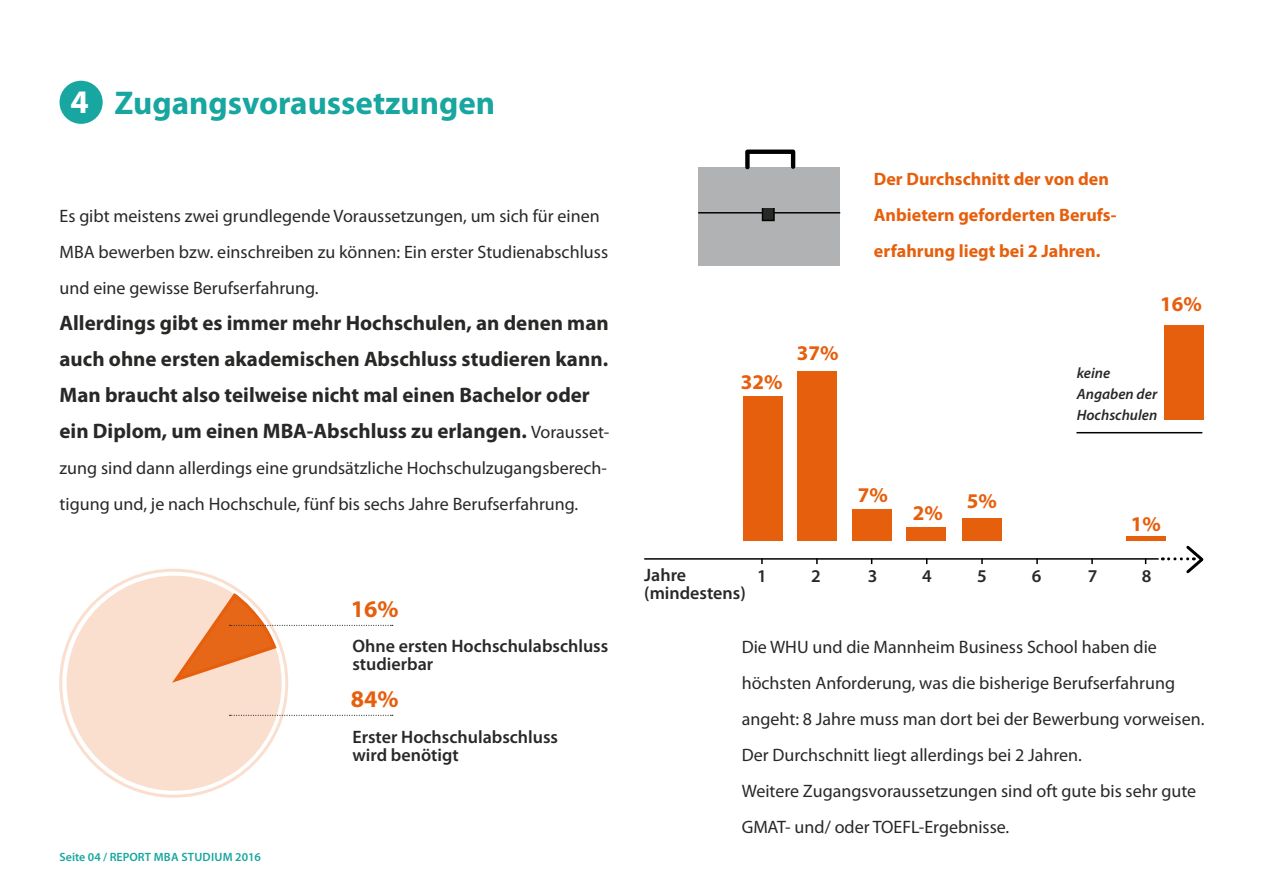
<style>
.page{position:relative;width:1263px;height:893px;background:#fff}
.page>*{position:absolute;margin:0;border:0;box-sizing:border-box;transform-origin:0 0}
.t1{font:700 33px "Myriad Pro";color:#17a6a0}
.t2{font:700 33px "Myriad Pro";color:#fff}
.t3{font:700 24px "Myriad Pro";color:#e65f0d}
.t4{font:700 21px/36px "Myriad Pro";color:#282827}
.t5{font:700 21px "Myriad Pro";color:#e65f0d}
.t6{font:18px/36px "Myriad Pro";color:#282827}
.t7{font:600 18px/18px "Myriad Pro";color:#282827}
.t8{font:700 18px/36px "Myriad Pro";color:#e65f0d}
.t9{font:italic 600 15px/21px "Myriad Pro";color:#282827}
.t10{font:600 12px "Myriad Pro";color:#17a6a0}
.s1{font-weight:400;font-size:18px}
</style>
<div class="page">
<div style="left:67px;top:576px;width:215px;height:215px;background:#fadfcf;border-radius:50%"></div>
<svg style="left:172px;top:595px;width:221px;height:89px"></svg>
<svg style="left:229px;top:715px;width:164px;height:1px"></svg>
<div style="left:60px;top:81px;width:43px;height:43px;background:#17a6a0;border-radius:50%"></div>
<div style="left:798px;top:371px;width:39px;height:170px;background:#e65f0d"></div>
<div style="left:743px;top:397px;width:39px;height:144px;background:#e65f0d"></div>
<div style="left:852px;top:510px;width:40px;height:31px;background:#e65f0d"></div>
<div style="left:906px;top:528px;width:40px;height:13px;background:#e65f0d"></div>
<div style="left:962px;top:519px;width:40px;height:22px;background:#e65f0d"></div>
<div style="left:1164px;top:325px;width:39px;height:95px;background:#e65f0d"></div>
<div style="left:1126px;top:536px;width:40px;height:5px;background:#e65f0d"></div>
<hr style="left:644px;top:558px;width:515px;height:2px;background:#000">
<hr style="left:1076px;top:432px;width:126px;height:1px;background:#000">
<svg style="left:761px;top:558px;width:2px;height:6px"></svg>
<svg style="left:816px;top:558px;width:2px;height:6px"></svg>
<svg style="left:981px;top:558px;width:2px;height:6px"></svg>
<svg style="left:1036px;top:558px;width:2px;height:6px"></svg>
<svg style="left:1091px;top:558px;width:2px;height:6px"></svg>
<svg style="left:1162px;top:545px;width:42px;height:29px"></svg>
<div style="left:698px;top:167px;width:142px;height:99px;background:#b1b2b3"></div>
<hr style="left:698px;top:212px;width:142px;height:1px;background:#000">
<div style="left:762px;top:208px;width:12px;height:12px;background:#282827"></div>
<div style="left:762px;top:207px;width:13px;height:14px;border:1px solid #000"></div>
<div style="left:745px;top:150px;width:50px;height:19px;border:4px solid #000"></div>
<h1 class="t2" style="left:70px;top:80px;width:20px">4</h1>
<h1 class="t1" style="left:114px;top:81px;width:382px">Zugangsvoraussetzungen</h1>
<p class="t6" style="left:60px;top:198px;width:550px">Es gibt meistens zwei grundlegende Voraussetzungen, um sich für einen<br>MBA bewerben bzw. einschreiben zu können: Ein erster Studienabschluss und eine gewisse Berufserfahrung.</p>
<p class="t4" style="left:60px;top:304px;width:551px">Allerdings gibt es immer mehr Hochschulen, an denen man auch ohne ersten akademischen Abschluss studieren kann.<br>Man braucht also teilweise nicht mal einen Bachelor oder ein Diplom, um einen MBA-Abschluss zu erlangen. <span class="s1">Vorausset-</span></p>
<p class="t6" style="left:60px;top:450px;width:549px">zung sind dann allerdings eine grundsätzliche Hochschulzugangsberech&shy;tigung und, je nach Hochschule, fünf bis sechs Jahre Berufserfahrung.</p>
<h2 class="t3" style="left:351px;top:593px;width:49px">16%</h2>
<p class="t7" style="left:352px;top:637px;width:257px">Ohne ersten Hochschulabschluss studierbar</p>
<h2 class="t3" style="left:351px;top:683px;width:49px">84%</h2>
<p class="t10" style="left:60px;top:850px;width:203px">Seite 04 / REPORT MBA STUDIUM 2016</p>
<p class="t7" style="left:352px;top:728px;width:207px">Erster Hochschulabschluss wird benötigt</p>
<p class="t5" style="left:741px;top:368px;width:43px">32%</p>
<p class="t5" style="left:797px;top:340px;width:43px">37%</p>
<p class="t8" style="left:874px;top:161px;width:244px">Der Durchschnitt der von den<br>Anbietern geforderten Berufs&shy;erfahrung liegt bei 2 Jahren.</p>
<p class="t5" style="left:1160px;top:291px;width:43px">16%</p>
<p class="t9" style="left:1077px;top:362px;width:82px">keine<br>Angaben der<br>Hochschulen</p>
<p class="t5" style="left:858px;top:482px;width:32px">7%</p>
<p class="t5" style="left:913px;top:499px;width:32px">2%</p>
<p class="t5" style="left:967px;top:487px;width:32px">5%</p>
<p class="t5" style="left:1131px;top:510px;width:32px">1%</p>
<p class="t7" style="left:644px;top:565px;width:43px">Jahre</p>
<p class="t7" style="left:757px;top:566px;width:11px">1</p>
<p class="t7" style="left:811px;top:566px;width:11px">2</p>
<p class="t7" style="left:868px;top:566px;width:11px">3</p>
<p class="t7" style="left:922px;top:566px;width:11px">4</p>
<p class="t7" style="left:977px;top:566px;width:11px">5</p>
<p class="t7" style="left:1032px;top:566px;width:11px">6</p>
<p class="t7" style="left:1088px;top:566px;width:11px">7</p>
<p class="t7" style="left:1142px;top:566px;width:11px">8</p>
<p class="t7" style="left:644px;top:583px;width:103px">(mindestens)</p>
<p class="t6" style="left:742px;top:629px;width:464px">Die WHU und die Mannheim Business School haben die höchsten Anforderung, was die bisherige Berufserfahrung angeht: 8 Jahre muss man dort bei der Bewerbung vorweisen.<br>Der Durchschnitt liegt allerdings bei 2 Jahren.<br>Weitere Zugangsvoraussetzungen sind oft gute bis sehr gute GMAT- und/ oder TOEFL-Ergebnisse.</p>
</div>
